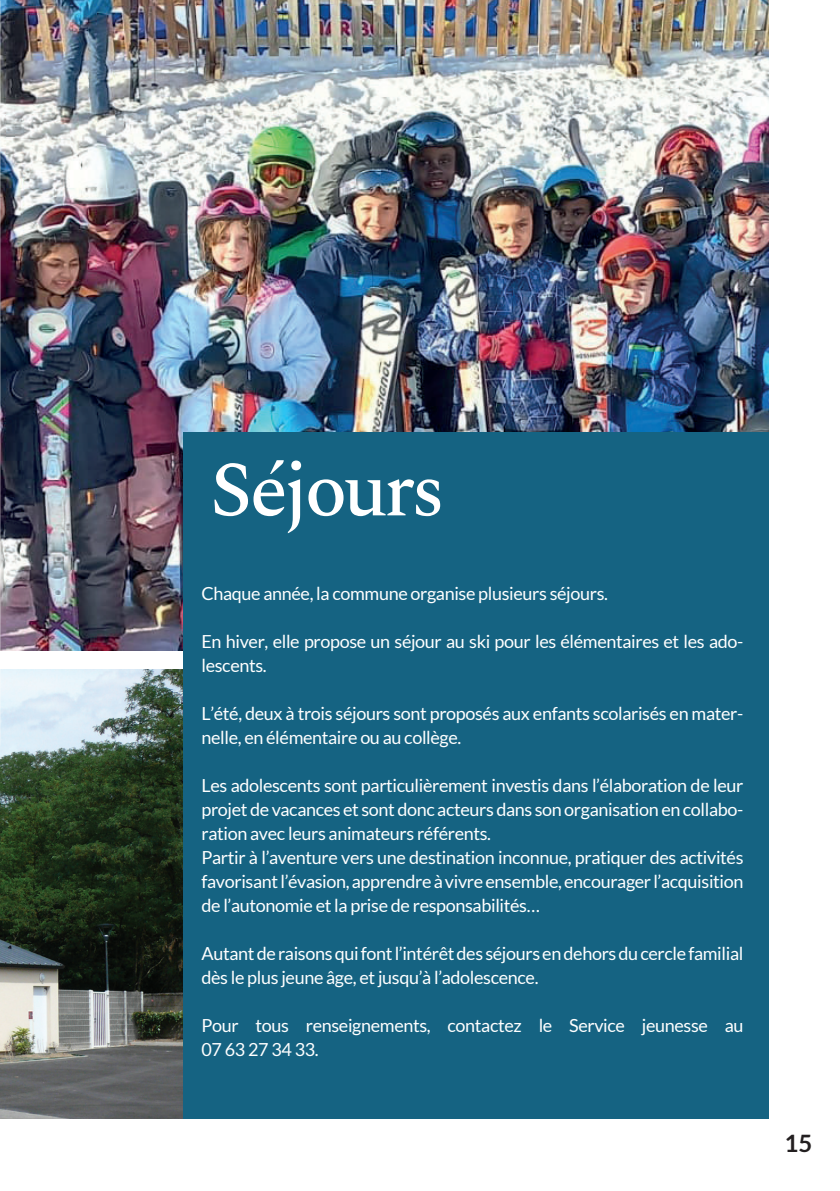
<style>
.page{position:relative;width:840px;height:1191px;background:#fff}
.page>*{position:absolute;margin:0;border:0;box-sizing:border-box;transform-origin:0 0}
.t1{font:500 78px "Spectral";letter-spacing:-.05em;color:#fff}
.t2{font:700 24px "Lato";color:#231f20}
.t3{font:18px/24px "Lato";letter-spacing:-.02em;color:#fff}
</style>
<div class="page">
<img style="left:0;top:0;width:767px;height:650px">
<img style="left:0;top:669px;width:183px;height:450px">
<div style="left:183px;top:433px;width:584px;height:686px;background:#156382"></div>
<h1 class="t1" style="left:210px;top:433px;width:236px">Séjours</h1>
<p class="t3" style="left:201px;top:581px;width:408px">Chaque année, la commune organise plusieurs séjours.</p>
<p class="t3" style="left:201px;top:629px;width:543px">En hiver, elle propose un séjour au ski pour les élémentaires et les ado&shy;lescents.</p>
<p class="t3" style="left:201px;top:701px;width:543px">L’été, deux à trois séjours sont proposés aux enfants scolarisés en mater&shy;nelle, en élémentaire ou au collège.</p>
<p class="t3" style="left:201px;top:773px;width:543px">Les adolescents sont particulièrement investis dans l’élaboration de leur projet de vacances et sont donc acteurs dans son organisation en collabo&shy;ration avec leurs animateurs référents.<br>Partir à l’aventure vers une destination inconnue, pratiquer des activités favorisant l’évasion, apprendre à vivre ensemble, encourager l’acquisition de l’autonomie et la prise de responsabilités…</p>
<p class="t3" style="left:201px;top:941px;width:543px">Autant de raisons qui font l’intérêt des séjours en dehors du cercle familial dès le plus jeune âge, et jusqu’à l’adolescence.</p>
<p class="t3" style="left:201px;top:1013px;width:543px">Pour tous renseignements, contactez le Service jeunesse au<br>07 63 27 34 33.</p>
<h2 class="t2" style="left:784px;top:1129px;width:29px">15</h2>
</div>
